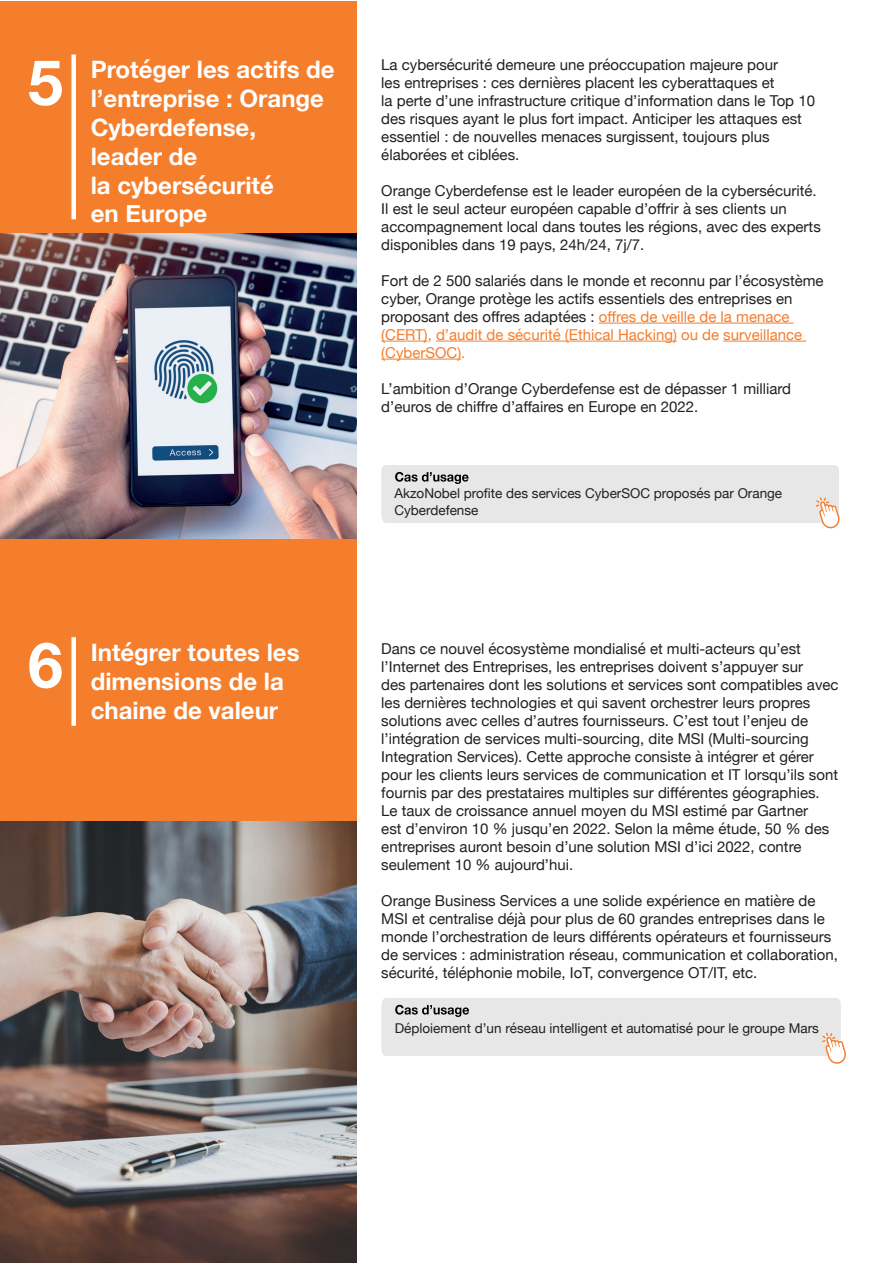
<style>
.page{position:relative;width:893px;height:1263px;background:#fff}
.page>*{position:absolute;margin:0;border:0;box-sizing:border-box;transform-origin:0 0}
.t1{font:700 63px "Helvetica Neue";color:#fff}
.t2{font:700 24px/28.8px "Helvetica Neue";color:#fff}
.t3{font:15px/18px "Helvetica Neue";color:#231f20}
.t4{font:13.5px/16.2px "Helvetica Neue";color:#231f20}
.s1{color:#f47d2c}
</style>
<div class="page">
<div style="left:0;top:1px;width:356px;height:511px;background:#f47e2c"></div>
<div style="left:0;top:512px;width:356px;height:751px;background:#f47e2c"></div>
<div style="left:71px;top:55px;width:5px;height:164px;background:#fff"></div>
<div style="left:71px;top:637px;width:5px;height:89px;background:#fff"></div>
<img style="left:0;top:234px;width:356px;height:305px">
<img style="left:0;top:822px;width:356px;height:441px">
<hr style="left:599px;top:323px;width:195px;height:1px;background:#f47d2c">
<hr style="left:381px;top:341px;width:47px;height:1px;background:#f47d2c">
<hr style="left:436px;top:341px;width:241px;height:1px;background:#f47d2c">
<hr style="left:723px;top:341px;width:83px;height:1px;background:#f47d2c">
<hr style="left:381px;top:359px;width:80px;height:1px;background:#f47d2c">
<svg style="left:381px;top:465px;width:459px;height:64px;background:#e6e6e5"></svg>
<svg style="left:381px;top:998px;width:465px;height:66px;background:#e7e7e6"></svg>
<h1 class="t1" style="left:28px;top:33px;width:37px">5</h1>
<h2 class="t2" style="left:91px;top:56px;width:245px">Protéger les actifs de l’entreprise : Orange<br>Cyberdefense,<br>leader de<br>la cybersécurité<br>en Europe</h2>
<p class="t3" style="left:381px;top:56px;width:435px">La cybersécurité demeure une préoccupation majeure pour<br>les entreprises : ces dernières placent les cyberattaques et<br>la perte d’une infrastructure critique d’information dans le Top 10 des risques ayant le plus fort impact. Anticiper les attaques est essentiel : de nouvelles menaces surgissent, toujours plus élaborées et ciblées.</p>
<p class="t3" style="left:381px;top:182px;width:441px">Orange Cyberdefense est le leader européen de la cybersécurité.<br>Il est le seul acteur européen capable d’offrir à ses clients un accompagnement local dans toutes les régions, avec des experts disponibles dans 19 pays, 24h/24, 7j/7.</p>
<p class="t3" style="left:381px;top:272px;width:444px">Fort de 2 500 salariés dans le monde et reconnu par l’écosystème cyber, Orange protège les actifs essentiels des entreprises en proposant des offres adaptées : <span class="s1">offres de veille de la menace (CERT), d’audit de sécurité (Ethical Hacking) ou de surveillance (CyberSOC).</span></p>
<p class="t3" style="left:381px;top:380px;width:411px">L’ambition d’Orange Cyberdefense est de dépasser 1 milliard d’euros de chiffre d’affaires en Europe en 2022.</p>
<p class="t4" style="left:394px;top:486px;width:389px">AkzoNobel profite des services CyberSOC proposés par Orange<br>Cyberdefense</p>
<h1 class="t1" style="left:28px;top:616px;width:37px">6</h1>
<h2 class="t2" style="left:91px;top:639px;width:210px">Intégrer toutes les dimensions de la chaine de valeur</h2>
<p class="t3" style="left:381px;top:641px;width:459px">Dans ce nouvel écosystème mondialisé et multi-acteurs qu’est l’Internet des Entreprises, les entreprises doivent s’appuyer sur<br>des partenaires dont les solutions et services sont compatibles avec les dernières technologies et qui savent orchestrer leurs propres solutions avec celles d’autres fournisseurs. C’est tout l’enjeu de l’intégration de services multi-sourcing, dite MSI (Multi-sourcing Integration Services). Cette approche consiste à intégrer et gérer pour les clients leurs services de communication et IT lorsqu’ils sont fournis par des prestataires multiples sur différentes géographies.<br>Le taux de croissance annuel moyen du MSI estimé par Gartner<br>est d’environ 10 % jusqu’en 2022. Selon la même étude, 50 % des entreprises auront besoin d’une solution MSI d’ici 2022, contre seulement 10 % aujourd’hui.</p>
<p class="t3" style="left:381px;top:893px;width:458px">Orange Business Services a une solide expérience en matière de MSI et centralise déjà pour plus de 60 grandes entreprises dans le monde l’orchestration de leurs différents opérateurs et fournisseurs de services : administration réseau, communication et collaboration, sécurité, téléphonie mobile, IoT, convergence OT/IT, etc.</p>
<p class="t4" style="left:395px;top:1020px;width:426px">Déploiement d’un réseau intelligent et automatisé pour le groupe Mars</p>
</div>
